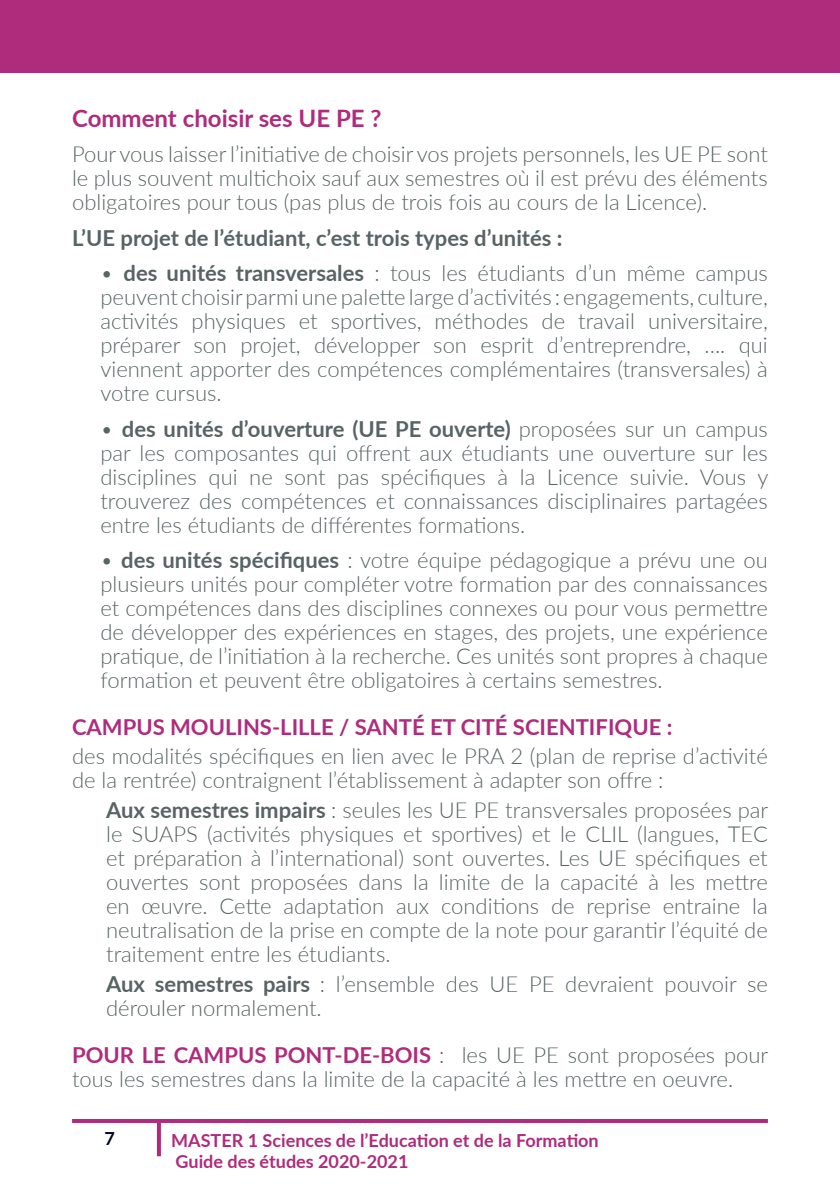
<style>
.page{position:relative;width:840px;height:1191px;background:#fff}
.page>*{position:absolute;margin:0;border:0;box-sizing:border-box;transform-origin:0 0}
.t1{font:700 24px "Lato";color:#af2b7b}
.t2{font:300 22px/24px "Lato";color:#586364;text-align:justify}
.t3{font:700 22px "Lato";color:#586364}
.t4{font:700 22px "Lato";color:#af2b7b}
.t5{font:700 18px "Lato";color:#af2b7b}
.t6{font:700 18px "Lato";color:#000627}
.s1{font-weight:700}
.s2{font-weight:700;color:#af2b7b}
.s3{color:#af2b7b}
</style>
<div class="page">
<div style="left:0;top:0;width:839px;height:73px;background:#af2b7b"></div>
<hr style="left:72px;top:1119px;width:695px;height:4px;background:#af2b7b">
<svg style="left:157px;top:1123px;width:4px;height:33px"></svg>
<p class="t1" style="left:72px;top:101px;width:311px">Comment choisir ses UE PE ?</p>
<p class="t2" style="left:72px;top:142px;width:697px">Pour vous laisser l’initiative de choisir vos projets personnels, les UE PE sont le plus souvent multichoix sauf aux semestres où il est prévu des éléments obligatoires pour tous (pas plus de trois fois au cours de la Licence).</p>
<p class="t3" style="left:72px;top:222px;width:491px">L’UE projet de l’étudiant, c’est trois types d’unités :</p>
<p class="t2" style="left:100px;top:260px;width:668px">• <span class="s1">des unités transversales</span> : tous les étudiants d’un même campus peuvent choisir parmi une palette large d’activités : engagements, culture, activités physiques et sportives, méthodes de travail universitaire, préparer son projet, développer son esprit d’entreprendre, …. qui viennent apporter des compétences complémentaires (transversales) à votre cursus.</p>
<p class="t2" style="left:100px;top:416px;width:669px">• <span class="s1">des unités d’ouverture (UE PE ouverte)</span> proposées sur un campus par les composantes qui offrent aux étudiants une ouverture sur les disciplines qui ne sont pas spécifiques à la Licence suivie. Vous y trouverez des compétences et connaissances disciplinaires partagées entre les étudiants de différentes formations.</p>
<p class="t2" style="left:100px;top:547px;width:668px">• <span class="s1">des unités spécifiques</span> : votre équipe pédagogique a prévu une ou plusieurs unités pour compléter votre formation par des connaissances et compétences dans des disciplines connexes ou pour vous permettre de développer des expériences en stages, des projets, une expérience pratique, de l’initiation à la recherche. Ces unités sont propres à chaque formation et peuvent être obligatoires à certains semestres.</p>
<p class="t4" style="left:72px;top:710px;width:601px">CAMPUS MOULINS-LILLE / SANTÉ ET CITÉ SCIENTIFIQUE :</p>
<p class="t2" style="left:72px;top:743px;width:696px">des modalités spécifiques en lien avec le PRA 2 (plan de reprise d’activité de la rentrée) contraignent l’établissement à adapter son offre :</p>
<p class="t2" style="left:106px;top:797px;width:663px"><span class="s1">Aux semestres impairs</span> : seules les UE PE transversales proposées par le SUAPS (activités physiques et sportives) et le CLIL (langues, TEC et préparation à l’international) sont ouvertes. Les UE spécifiques et ouvertes sont proposées dans la limite de la capacité à les mettre en œuvre. Cette adaptation aux conditions de reprise entraine la neutralisation de la prise en compte de la note pour garantir l’équité de traitement entre les étudiants.</p>
<p class="t2" style="left:106px;top:971px;width:663px"><span class="s1">Aux semestres pairs</span> : l’ensemble des UE PE devraient pouvoir se dérouler normalement.</p>
<p class="t2" style="left:72px;top:1041px;width:697px"><span class="s2">POUR LE CAMPUS PONT-DE-BOIS</span> <span class="s3">:</span> les UE PE sont proposées pour tous les semestres dans la limite de la capacité à les mettre en oeuvre.</p>
<p class="t6" style="left:104px;top:1125px;width:12px">7</p>
<p class="t5" style="left:171px;top:1126px;width:429px">MASTER 1 Sciences de l’Education et de la Formation</p>
<p class="t5" style="left:175px;top:1148px;width:234px">Guide des études 2020-2021</p>
</div>
